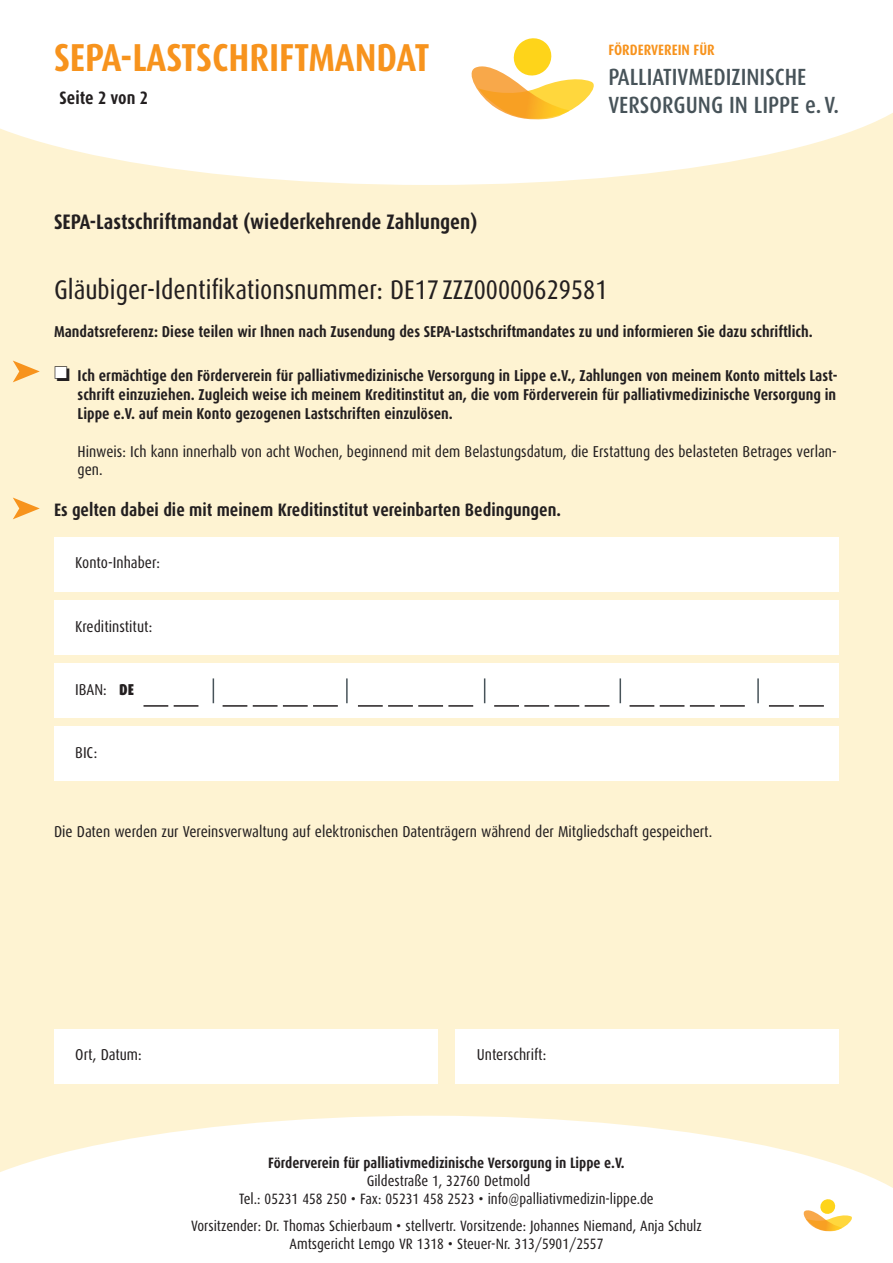
<style>
.page{position:relative;width:893px;height:1263px;background:#fef3d2}
.page>*{position:absolute;margin:0;border:0;box-sizing:border-box;transform-origin:0 0}
.t1{font:700 39px "Dax Condensed";color:#f7931d}
.t2{font:27px "Dax Condensed";color:#231f20}
.t3{font:500 23.4px/28.2px "Dax Condensed";color:#475359}
.t4{font:700 21px "Dax Condensed";color:#231f20}
.t5{font:700 18px "Dax Condensed";color:#231f20}
.t6{font:700 15.75px/18.9px "Dax Condensed";color:#231f20;text-align:justify}
.t7{font:15.75px/18.9px "Dax Condensed";color:#231f20}
.t8{font:15px/18px "Dax Condensed";color:#231f20;text-align:center}
.t9{font:700 15px "Dax Condensed";color:#231f20}
.t10{font:700 15px "Dax Condensed";color:#f7931d}
.s1{font-weight:900}
</style>
<div class="page">
<svg style="left:0;top:90px;width:893px;height:95px;fill:#fff"></svg>
<div style="left:0;top:0;width:893px;height:90px;background:#fff"></div>
<svg style="left:465px;top:38px;width:136px;height:83px"></svg>
<svg style="left:0;top:1116px;width:893px;height:95px;fill:#fff"></svg>
<div style="left:0;top:1211px;width:893px;height:52px;background:#fff"></div>
<svg style="left:801px;top:1198px;width:54px;height:34px"></svg>
<div style="left:55px;top:367px;width:12px;height:11px;background:#fff"></div>
<div style="left:54px;top:537px;width:785px;height:55px;background:#fff"></div>
<div style="left:54px;top:600px;width:785px;height:55px;background:#fff"></div>
<div style="left:54px;top:663px;width:785px;height:55px;background:#fff"></div>
<div style="left:54px;top:727px;width:785px;height:54px;background:#fff"></div>
<hr style="left:144px;top:705px;width:24px;height:2px;background:#231f20">
<hr style="left:174px;top:705px;width:24px;height:2px;background:#231f20">
<svg style="left:213px;top:678px;width:1px;height:25px"></svg>
<hr style="left:346px;top:678px;width:2px;height:25px;background:#475359">
<svg style="left:484px;top:678px;width:1px;height:25px"></svg>
<svg style="left:620px;top:678px;width:1px;height:25px"></svg>
<hr style="left:757px;top:678px;width:2px;height:25px;background:#475359">
<hr style="left:223px;top:705px;width:24px;height:2px;background:#231f20">
<hr style="left:283px;top:705px;width:25px;height:2px;background:#231f20">
<hr style="left:253px;top:705px;width:25px;height:2px;background:#231f20">
<hr style="left:313px;top:705px;width:25px;height:2px;background:#231f20">
<hr style="left:358px;top:705px;width:25px;height:2px;background:#231f20">
<hr style="left:418px;top:705px;width:25px;height:2px;background:#231f20">
<hr style="left:388px;top:705px;width:25px;height:2px;background:#231f20">
<hr style="left:448px;top:705px;width:25px;height:2px;background:#231f20">
<hr style="left:799px;top:705px;width:25px;height:2px;background:#231f20">
<hr style="left:769px;top:705px;width:25px;height:2px;background:#231f20">
<hr style="left:720px;top:705px;width:25px;height:2px;background:#231f20">
<hr style="left:660px;top:705px;width:24px;height:2px;background:#231f20">
<hr style="left:690px;top:705px;width:25px;height:2px;background:#231f20">
<hr style="left:630px;top:705px;width:24px;height:2px;background:#231f20">
<hr style="left:585px;top:705px;width:24px;height:2px;background:#231f20">
<hr style="left:524px;top:705px;width:25px;height:2px;background:#231f20">
<hr style="left:554px;top:705px;width:25px;height:2px;background:#231f20">
<hr style="left:494px;top:705px;width:25px;height:2px;background:#231f20">
<svg style="left:13px;top:360px;width:27px;height:22px"></svg>
<svg style="left:13px;top:497px;width:27px;height:22px"></svg>
<div style="left:54px;top:1029px;width:383px;height:55px;background:#fff"></div>
<div style="left:455px;top:1029px;width:384px;height:55px;background:#fff"></div>
<h1 class="t1" style="left:54px;top:36px;width:377px">SEPA-Lastschriftmandat</h1>
<p class="t5" style="left:60px;top:88px;width:90px">Seite 2 von 2</p>
<h3 class="t4" style="left:54px;top:210px;width:425px">SEPA-Lastschriftmandat (wiederkehrende Zahlungen)</h3>
<p class="t10" style="left:608px;top:42px;width:108px">Förderverein für</p>
<h3 class="t3" style="left:608px;top:63px;width:232px">PALLIATIVMEDIZINISCHE<br>VERSORGUNG IN LIPPE E. V.</h3>
<h2 class="t2" style="left:54px;top:275px;width:555px">Gläubiger-Identifikationsnummer: DE17 ZZZ00000629581</h2>
<p class="t6" style="left:54px;top:322px;width:760px">Mandatsreferenz: Diese teilen wir Ihnen nach Zusendung des SEPA-Lastschriftmandates zu und informieren Sie dazu schriftlich.</p>
<p class="t6" style="left:78px;top:366px;width:761px;text-indent:-24px">❏ Ich ermächtige den Förderverein für palliativmedizinische Versorgung in Lippe e.V., Zahlungen von meinem Konto mittels Last&shy;schrift einzuziehen. Zugleich weise ich meinem Kreditinstitut an, die vom Förderverein für palliativmedizinische Versorgung in Lippe e.V. auf mein Konto gezogenen Lastschriften einzulösen.</p>
<p class="t7" style="left:78px;top:442px;width:761px">Hinweis: Ich kann innerhalb von acht Wochen, beginnend mit dem Belastungsdatum, die Erstattung des belasteten Betrages verlan&shy;gen.</p>
<p class="t5" style="left:54px;top:500px;width:509px">Es gelten dabei die mit meinem Kreditinstitut vereinbarten Bedingungen.</p>
<p class="t7" style="left:75px;top:554px;width:86px">Konto-Inhaber:</p>
<p class="t7" style="left:75px;top:617px;width:79px">Kreditinstitut:</p>
<p class="t7" style="left:75px;top:680px;width:60px">IBAN: <span class="s1">DE</span></p>
<p class="t7" style="left:75px;top:743px;width:23px">BIC:</p>
<p class="t7" style="left:54px;top:823px;width:660px">Die Daten werden zur Vereinsverwaltung auf elektronischen Datenträgern während der Mitgliedschaft gespeichert.</p>
<p class="t7" style="left:75px;top:1045px;width:68px">Ort, Datum:</p>
<p class="t7" style="left:477px;top:1045px;width:71px">Unterschrift:</p>
<p class="t9" style="left:268px;top:1155px;width:358px">Förderverein für palliativmedizinische Versorgung in Lippe e.V.</p>
<p class="t8" style="left:239px;top:1172px;width:416px">Gildestraße 1, 32760 Detmold<br>Tel.: 05231 458 250 • Fax: 05231 458 2523 • info@palliativmedizin-lippe.de</p>
<p class="t8" style="left:191px;top:1217px;width:512px">Vorsitzender: Dr. Thomas Schierbaum • stellvertr. Vorsitzende: Johannes Niemand, Anja Schulz<br>Amtsgericht Lemgo VR 1318 • Steuer-Nr. 313/5901/2557</p>
</div>
